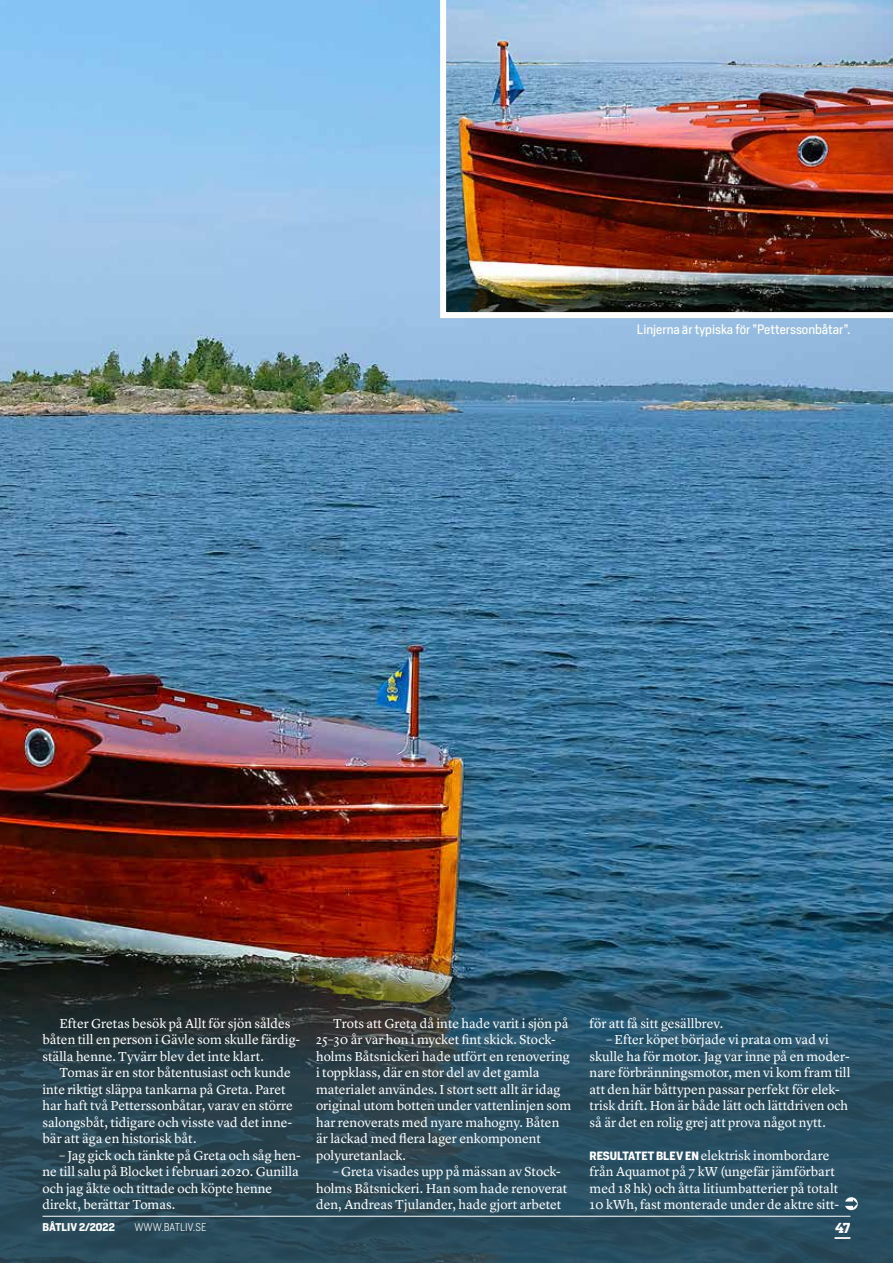
<style>
.page{position:relative;width:893px;height:1263px;background:#fff}
.page>*{position:absolute;margin:0;border:0;box-sizing:border-box;transform-origin:0 0}
.t1{font:13.5px/16.5px "Lyon Text";color:#fff}
.t2{font:700 13.5px "Heron Serif";color:#fff}
.t3{font:12.75px "Heron Sans";color:#fff}
.t4{font:300 10.5px "Heron Sans";color:#fff}
.t5{font:700 10.5px "Heron Sans";color:#fff}
.s1{font-family:"Heron Sans";font-weight:700;font-size:11.25px}
</style>
<div class="page">
<img style="left:0;top:0;width:893px;height:916px">
<img style="left:0;top:916px;width:893px;height:347px">
<svg style="left:845px;top:1197px;width:13px;height:13px"></svg>
<img style="left:440px;top:0;width:453px;height:318px">
<hr style="left:43px;top:1216px;width:807px;height:1px;background:#fff">
<svg style="left:835px;top:1237px;width:15px;height:2px"></svg>
<p class="t3" style="left:637px;top:321px;width:215px">Linjerna är typiska för ”Petterssonbåtar”.</p>
<p class="t1" style="left:43px;top:1014px;width:259px;text-indent:17px">Efter Gretas besök på Allt för sjön såldes båten till en person i Gävle som skulle färdig&shy;ställa henne. Tyvärr blev det inte klart.</p>
<p class="t1" style="left:43px;top:1063px;width:252px;text-indent:17px">Tomas är en stor båtentusiast och kunde inte riktigt släppa tankarna på Greta. Paret har haft två Petterssonbåtar, varav en större salongsbåt, tidigare och visste vad det inne&shy;bär att äga en historisk båt.</p>
<p class="t1" style="left:43px;top:1146px;width:260px;text-indent:17px">– Jag gick och tänkte på Greta och såg hen&shy;ne till salu på Blocket i februari 2020. Gunilla och jag åkte och tittade och köpte henne direkt, berättar Tomas.</p>
<p class="t1" style="left:316px;top:1014px;width:257px;text-indent:17px">Trots att Greta då inte hade varit i sjön på 25–30 år var hon i mycket fint skick. Stock&shy;holms Båtsnickeri hade utfört en renovering i toppklass, där en stor del av det gamla materialet användes. I stort sett allt är idag original utom botten under vattenlinjen som har renoverats med nyare mahogny. Båten är lackad med flera lager enkomponent polyuretanlack.</p>
<p class="t1" style="left:316px;top:1162px;width:253px;text-indent:17px">– Greta visades upp på mässan av Stock&shy;holms Båtsnickeri. Han som hade renoverat den, Andreas Tjulander, hade gjort arbetet</p>
<p class="t1" style="left:590px;top:1014px;width:135px">för att få sitt gesällbrev.</p>
<p class="t1" style="left:590px;top:1030px;width:262px;text-indent:17px">– Efter köpet började vi prata om vad vi skulle ha för motor. Jag var inne på en moder&shy;nare förbränningsmotor, men vi kom fram till att den här båttypen passar perfekt för elek&shy;trisk drift. Hon är både lätt och lättdriven och så är det en rolig grej att prova något nytt.</p>
<p class="t1" style="left:590px;top:1146px;width:251px"><span class="s1">RESULTATET BLEV EN</span> elektrisk inombordare från Aquamot på 7 kW (ungefär jämförbart med 18 hk) och åtta litiumbatterier på totalt 10 kWh, fast monterade under de aktre sitt-</p>
<p class="t5" style="left:43px;top:1220px;width:74px">BÅTLIV 2/2022</p>
<p class="t4" style="left:135px;top:1220px;width:73px">WWW.BATLIV.SE</p>
<p class="t2" style="left:835px;top:1219px;width:17px">47</p>
</div>
